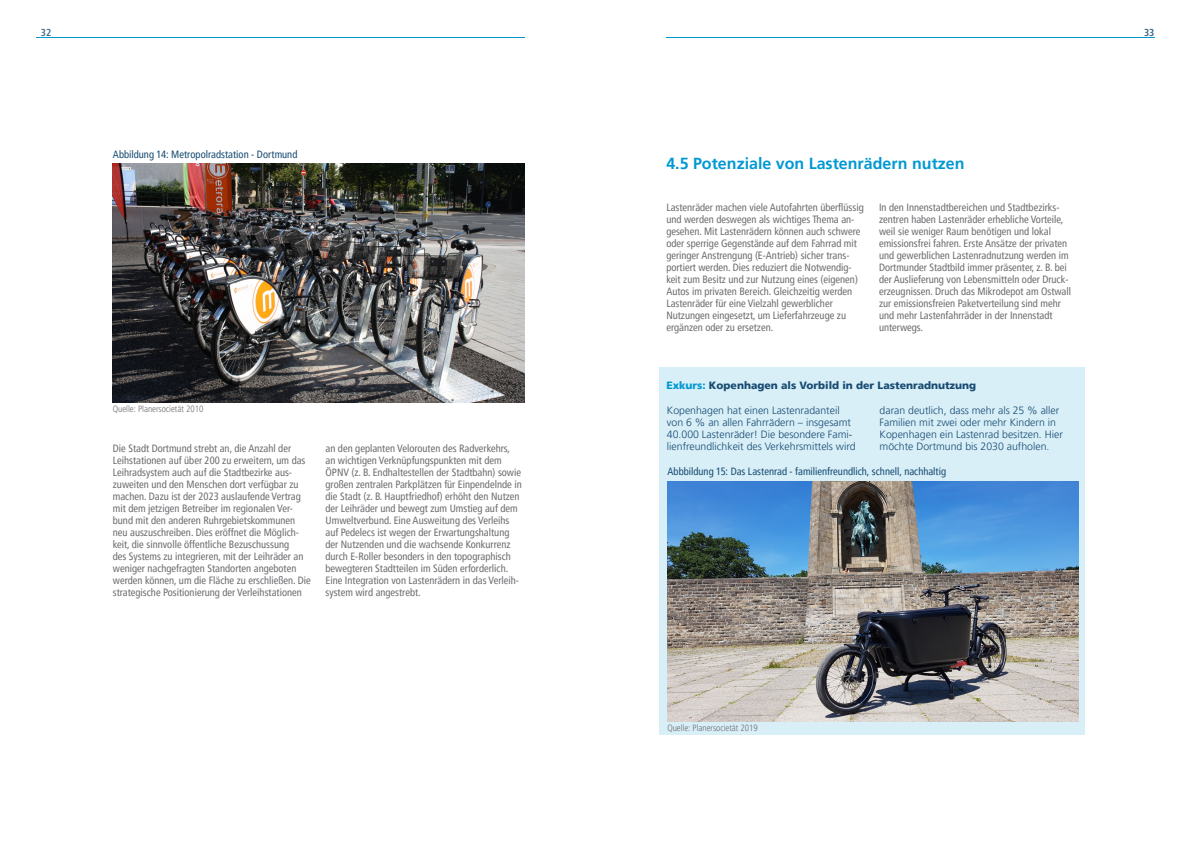
<style>
.page{position:relative;width:1191px;height:842px;background:#fff}
.page>*{position:absolute;margin:0;border:0;box-sizing:border-box;transform-origin:0 0}
.Inhalt_Überschrift_I{font:700 16px "Frutiger LT Pro";color:#0098d3}
.Text{font:condensed 10.5px/12px "Frutiger LT Pro";color:#6c6d70}
.Exkurs_Box_Text{font:300 10.5px/12px "Frutiger LT Pro";color:#174b71}
.Überschrift_Abbildun{font:condensed 10.5px "Frutiger LT Pro";color:#174b71}
.Exkurs_Box_Überschri{font:900 10.5px "Frutiger LT Pro";color:#174b71}
.t1{font:700 condensed 10px "Frutiger LT Pro";color:#456f8e}
.t2{font:700 condensed 10px "Frutiger LT Pro";color:#3a6686}
.Quellen{font:300 condensed 9px "Frutiger LT Pro";color:#6c6d70}
.s1{color:#0098d3}
</style>
<div class="page">
<hr style="left:36px;top:38px;width:488px;height:1px;background:#0098d3">
<hr style="left:666px;top:37px;width:488px;height:1px;background:#0098d3">
<img style="left:113px;top:164px;width:411px;height:238px">
<div style="left:659px;top:367px;width:425px;height:368px;background:#d9eff8"></div>
<img style="left:668px;top:481px;width:410px;height:240px">
<p class="t1" style="left:41px;top:27px;width:12px">32</p>
<p class="t2" style="left:1144px;top:27px;width:12px">33</p>
<p class="Überschrift_Abbildun" style="left:113px;top:148px;width:186px">Abbildung 14: Metropolradstation - Dortmund</p>
<p class="Quellen" style="left:113px;top:404px;width:92px">Quelle: Planersocietät 2010</p>
<p class="Text" style="left:113px;top:442px;width:200px">Die Stadt Dortmund strebt an, die Anzahl der Leihstationen auf über 200 zu erweitern, um das Leihradsystem auch auf die Stadtbezirke aus&shy;zuweiten und den Menschen dort verfügbar zu machen. Dazu ist der 2023 auslaufende Vertrag mit dem jetzigen Betreiber im regionalen Ver&shy;bund mit den anderen Ruhrgebietskommunen neu auszuschreiben. Dies eröffnet die Möglich&shy;keit, die sinnvolle öffentliche Bezuschussung<br>des Systems zu integrieren, mit der Leihräder an weniger nachgefragten Standorten angeboten werden können, um die Fläche zu erschließen. Die strategische Positionierung der Verleihstationen</p>
<p class="Text" style="left:325px;top:442px;width:198px">an den geplanten Velorouten des Radverkehrs, an wichtigen Verknüpfungspunkten mit dem ÖPNV (z. B. Endhaltestellen der Stadtbahn) sowie großen zentralen Parkplätzen für Einpendelnde in die Stadt (z. B. Hauptfriedhof) erhöht den Nutzen der Leihräder und bewegt zum Umstieg auf dem Umweltverbund. Eine Ausweitung des Verleihs auf Pedelecs ist wegen der Erwartungshaltung der Nutzenden und die wachsende Konkurrenz durch E-Roller besonders in den topographisch bewegteren Stadtteilen im Süden erforderlich.<br>Eine Integration von Lastenrädern in das Verleih&shy;system wird angestrebt.</p>
<p class="Inhalt_Überschrift_I" style="left:666px;top:154px;width:300px">4.5 Potenziale von Lastenrädern nutzen</p>
<p class="Text" style="left:666px;top:201px;width:199px">Lastenräder machen viele Autofahrten überflüssig und werden deswegen als wichtiges Thema an&shy;gesehen. Mit Lastenrädern können auch schwere oder sperrige Gegenstände auf dem Fahrrad mit geringer Anstrengung (E-Antrieb) sicher trans&shy;portiert werden. Dies reduziert die Notwendig&shy;keit zum Besitz und zur Nutzung eines (eigenen)<br>Autos im privaten Bereich. Gleichzeitig werden Lastenräder für eine Vielzahl gewerblicher Nutzungen eingesetzt, um Lieferfahrzeuge zu ergänzen oder zu ersetzen.</p>
<p class="Text" style="left:879px;top:201px;width:194px">In den Innenstadtbereichen und Stadtbezirks&shy;zentren haben Lastenräder erhebliche Vorteile, weil sie weniger Raum benötigen und lokal emissionsfrei fahren. Erste Ansätze der privaten und gewerblichen Lastenradnutzung werden im Dortmunder Stadtbild immer präsenter, z. B. bei der Auslieferung von Lebensmitteln oder Druck&shy;erzeugnissen. Druch das Mikrodepot am Ostwall zur emissionsfreien Paketverteilung sind mehr und mehr Lastenfahrräder in der Innenstadt unterwegs.</p>
<p class="Exkurs_Box_Überschri" style="left:666px;top:379px;width:311px"><span class="s1">Exkurs:</span> Kopenhagen als Vorbild in der Lastenradnutzung</p>
<p class="Exkurs_Box_Text" style="left:667px;top:404px;width:190px">Kopenhagen hat einen Lastenradanteil von 6 % an allen Fahrrädern – insgesamt 40.000 Lastenräder! Die besondere Fami&shy;lienfreundlichkeit des Verkehrsmittels wird</p>
<p class="Exkurs_Box_Text" style="left:879px;top:404px;width:185px">daran deutlich, dass mehr als 25 % aller Familien mit zwei oder mehr Kindern in Kopenhagen ein Lastenrad besitzen. Hier möchte Dortmund bis 2030 aufholen.</p>
<p class="Überschrift_Abbildun" style="left:667px;top:465px;width:280px">Abbbildung 15: Das Lastenrad - familienfreundlich, schnell, nachhaltig</p>
<p class="Quellen" style="left:667px;top:722px;width:92px">Quelle: Planersocietät 2019</p>
</div>
